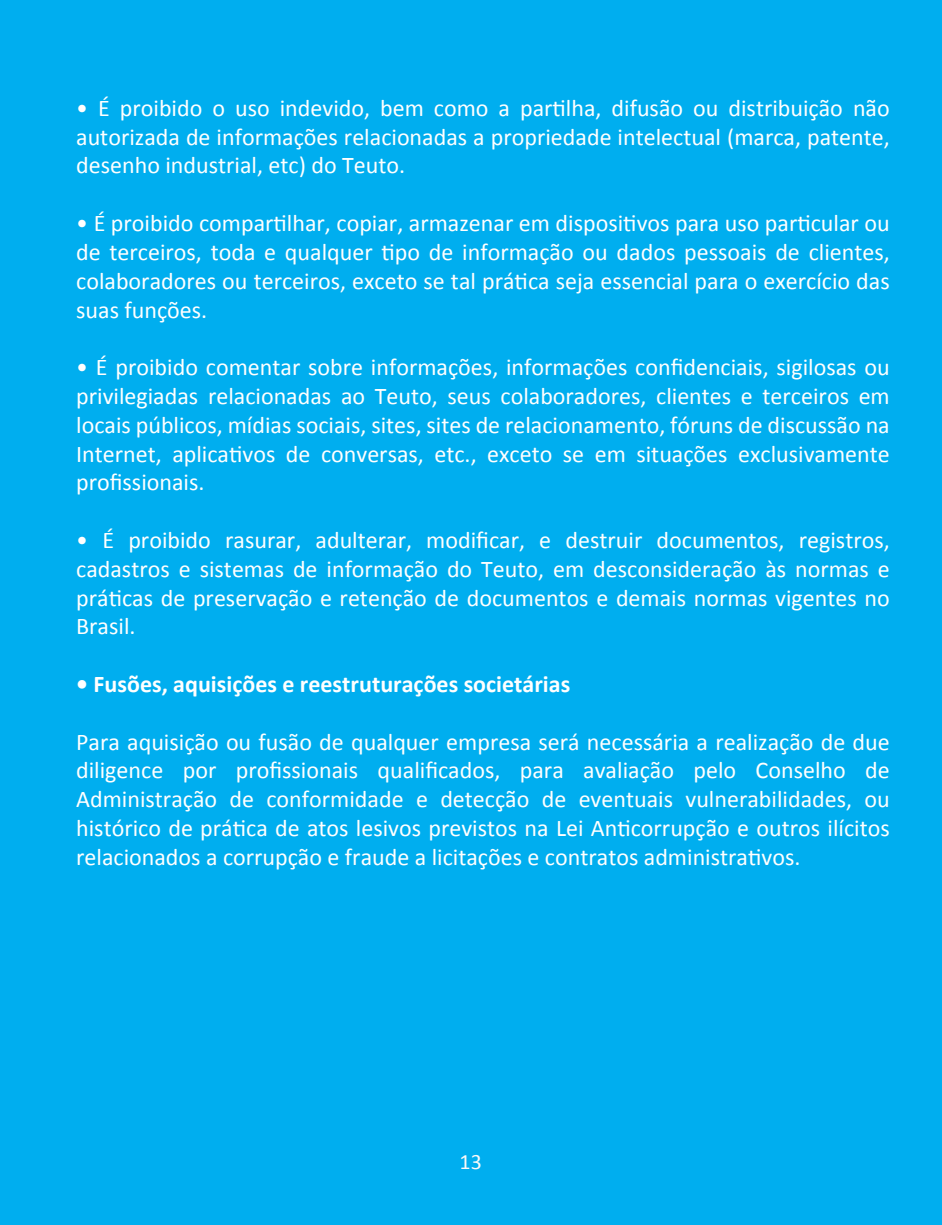
<style>
.page{position:relative;width:942px;height:1225px;background:#fff}
.page>*{position:absolute;margin:0;border:0;box-sizing:border-box;transform-origin:0 0}
.t1{font:24px/28.8px "Calibri";color:#fff;text-align:justify}
.t2{font:700 24px "Calibri";color:#fff}
.t3{font:22px "Calibri";color:#fbf9f8}
</style>
<div class="page">
<div style="left:0;top:0;width:941px;height:1225px;background:#00aeef"></div>
<p class="t1" style="left:76px;top:92px;width:814px">• É proibido o uso indevido, bem como a partilha, difusão ou distribuição não autorizada de informações relacionadas a propriedade intelectual (marca, patente, desenho industrial, etc) do Teuto.</p>
<p class="t1" style="left:76px;top:207px;width:814px">• É proibido compartilhar, copiar, armazenar em dispositivos para uso particular ou de terceiros, toda e qualquer tipo de informação ou dados pessoais de clientes, colaboradores ou terceiros, exceto se tal prática seja essencial para o exercício das suas funções.</p>
<p class="t1" style="left:76px;top:351px;width:814px">• É proibido comentar sobre informações, informações confidenciais, sigilosas ou privilegiadas relacionadas ao Teuto, seus colaboradores, clientes e terceiros em locais públicos, mídias sociais, sites, sites de relacionamento, fóruns de discussão na Internet, aplicativos de conversas, etc., exceto se em situações exclusivamente profissionais.</p>
<p class="t1" style="left:76px;top:524px;width:814px">• É proibido rasurar, adulterar, modificar, e destruir documentos, registros, cadastros e sistemas de informação do Teuto, em desconsideração às normas e práticas de preservação e retenção de documentos e demais normas vigentes no Brasil.</p>
<p class="t2" style="left:76px;top:667px;width:495px">• Fusões, aquisições e reestruturações societárias</p>
<p class="t1" style="left:76px;top:726px;width:814px">Para aquisição ou fusão de qualquer empresa será necessária a realização de due diligence por profissionais qualificados, para avaliação pelo Conselho de Administração de conformidade e detecção de eventuais vulnerabilidades, ou histórico de prática de atos lesivos previstos na Lei Anticorrupção e outros ilícitos relacionados a corrupção e fraude a licitações e contratos administrativos.</p>
<p class="t3" style="left:459px;top:1147px;width:24px">13</p>
</div>
